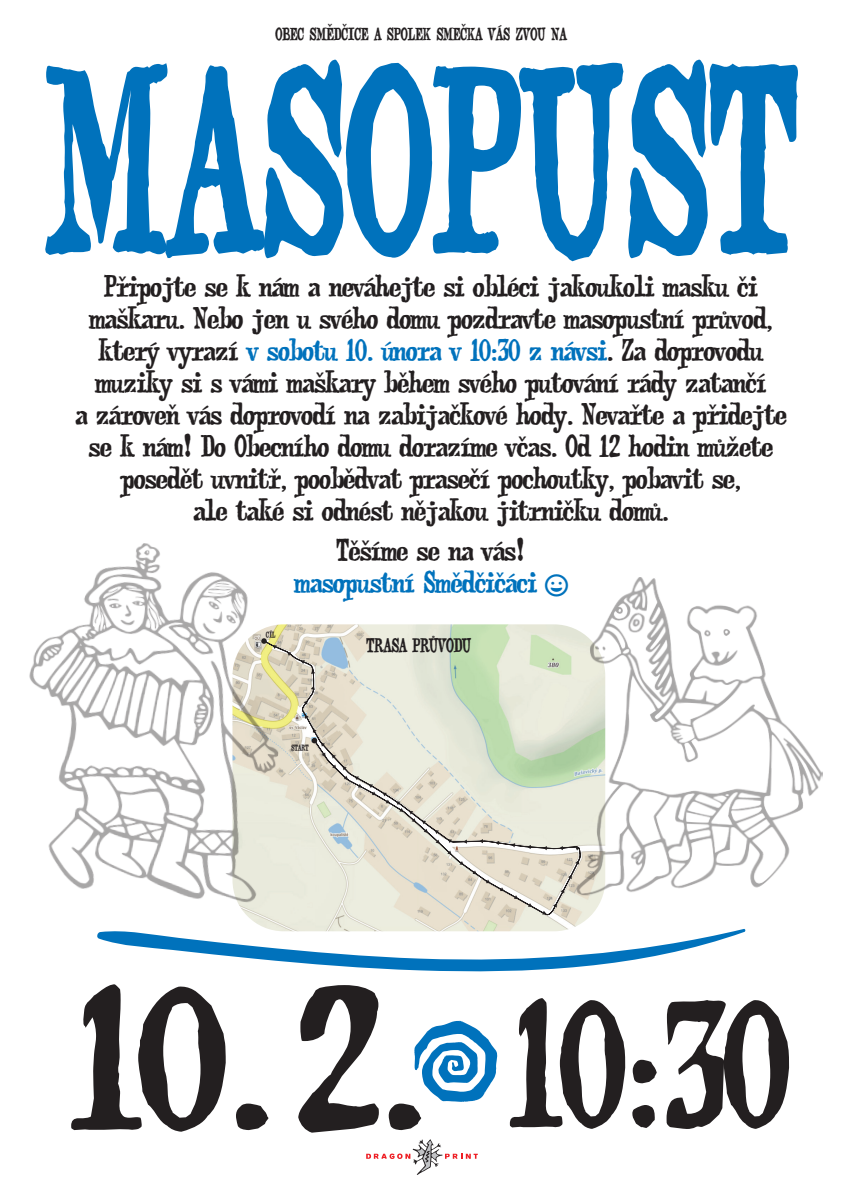
<style>
.page{position:relative;width:842px;height:1191px;background:#fff}
.page>*{position:absolute;margin:0;border:0;box-sizing:border-box;transform-origin:0 0}
.t1{font:196.3px "Webster";letter-spacing:-.04em;color:#0072bc;scale:.86 1}
.t2{font:149.4px "Webster";color:#231f20;scale:1.19 1}
.t3{font:132.6px "Webster";color:#231f20}
.Paragraph_Style_2{font:23px/32px "Webster";letter-spacing:-.06em;color:#231f20;text-align:center}
.Paragraph_Style_2-2{font:23px/32px "Webster";letter-spacing:-.06em;color:#0072bc;text-align:center}
.Paragraph_Style_2-3{font:14.7px "Webster";letter-spacing:-.06em;color:#231f20}
.Paragraph_Style_2-4{font:13.2px "Webster";letter-spacing:-.04em;color:#231f20}
.Paragraph_Style_2-5{font:6.3px "Webster";letter-spacing:-.06em;color:#231f20}
.s1{color:#0072bc}
.s2{color:#231f20}
</style>
<div class="page">
<svg style="left:97px;top:928px;width:649px;height:44px"></svg>
<svg style="left:414px;top:1020px;width:84px;height:82px"></svg>
<svg style="left:366px;top:1139px;width:112px;height:36px"></svg>
<img style="left:232px;top:624px;width:373px;height:307px">
<svg style="left:300px;top:639px;width:281px;height:276px;background:#dfe1cf"></svg>
<svg style="left:301px;top:660px;width:4px;height:4px"></svg>
<svg style="left:311px;top:670px;width:4px;height:4px"></svg>
<svg style="left:311px;top:686px;width:4px;height:4px"></svg>
<svg style="left:304px;top:700px;width:4px;height:4px"></svg>
<svg style="left:305px;top:714px;width:4px;height:5px"></svg>
<svg style="left:332px;top:754px;width:4px;height:4px"></svg>
<svg style="left:448px;top:839px;width:4px;height:4px"></svg>
<svg style="left:463px;top:839px;width:4px;height:4px"></svg>
<svg style="left:479px;top:839px;width:4px;height:4px"></svg>
<svg style="left:495px;top:841px;width:4px;height:4px"></svg>
<svg style="left:511px;top:843px;width:4px;height:4px"></svg>
<svg style="left:527px;top:845px;width:4px;height:4px"></svg>
<svg style="left:543px;top:846px;width:4px;height:4px"></svg>
<svg style="left:559px;top:846px;width:4px;height:4px"></svg>
<svg style="left:560px;top:889px;width:4px;height:4px"></svg>
<svg style="left:553px;top:903px;width:4px;height:4px"></svg>
<svg style="left:542px;top:910px;width:4px;height:4px"></svg>
<svg style="left:528px;top:903px;width:4px;height:3px"></svg>
<svg style="left:514px;top:895px;width:4px;height:4px"></svg>
<svg style="left:500px;top:887px;width:4px;height:4px"></svg>
<svg style="left:486px;top:879px;width:4px;height:4px"></svg>
<svg style="left:473px;top:870px;width:4px;height:4px"></svg>
<svg style="left:459px;top:861px;width:5px;height:4px"></svg>
<svg style="left:447px;top:850px;width:4px;height:4px"></svg>
<svg style="left:435px;top:830px;width:5px;height:13px"></svg>
<svg style="left:422px;top:820px;width:6px;height:12px"></svg>
<svg style="left:396px;top:801px;width:20px;height:21px"></svg>
<svg style="left:382px;top:792px;width:8px;height:11px"></svg>
<svg style="left:369px;top:784px;width:7px;height:11px"></svg>
<svg style="left:355px;top:776px;width:7px;height:11px"></svg>
<svg style="left:343px;top:766px;width:5px;height:13px"></svg>
<svg style="left:332px;top:764px;width:4px;height:4px"></svg>
<svg style="left:322px;top:752px;width:3px;height:4px"></svg>
<svg style="left:312px;top:728px;width:13px;height:18px"></svg>
<img style="left:568px;top:577px;width:255px;height:324px">
<img style="left:29px;top:543px;width:271px;height:382px">
<p class="Paragraph_Style_2-4" style="left:275px;top:24px;width:293px">OBEC SMĚDČICE A SPOLEK SMEČKA VÁS ZVOU NA</p>
<p class="t1" style="left:41px;top:9px;width:887px">MASOPUST</p>
<p class="Paragraph_Style_2" style="left:75px;top:271px;width:714px">Připojte se k nám a neváhejte si obléci jakoukoli masku či maškaru. Nebo jen u svého domu pozdravte masopustní průvod, který vyrazí <span class="s1">v sobotu 10. února v 10:30 z návsi</span>. Za doprovodu muziky si s vámi maškary během svého putování rády zatančí<br>a zároveň vás doprovodí na zabijačkové hody. Nevařte a přidejte se k nám! Do Obecního domu dorazíme včas. Od 12 hodin můžete posedět uvnitř, poobědvat prasečí pochoutky, pobavit se,<br>ale také si odnést nějakou jitrničku domů.</p>
<p class="Paragraph_Style_2-2" style="left:294px;top:535px;width:276px"><span class="s2">Těšíme se na vás! </span>masopustní Smědčičáci ■</p>
<p class="Paragraph_Style_2-5" style="left:266px;top:630px;width:11px">CÍL</p>
<p class="Paragraph_Style_2-5" style="left:291px;top:743px;width:19px">START</p>
<p class="Paragraph_Style_2-3" style="left:366px;top:634px;width:107px">TRASA PRŮVODU</p>
<p class="t2" style="left:66px;top:943px;width:306px">10.2.</p>
<p class="t3" style="left:506px;top:961px;width:288px">10:30</p>
</div>
